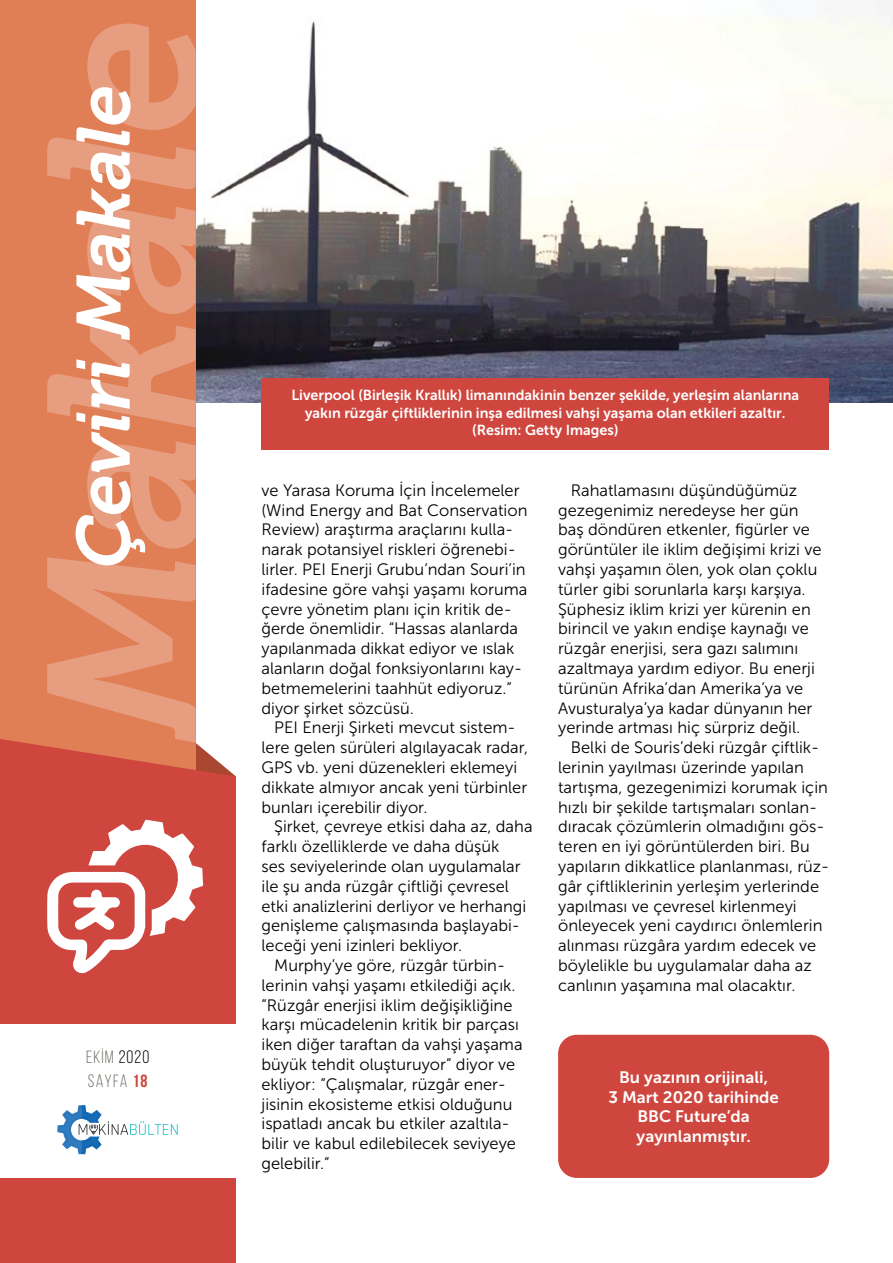
<style>
.page{position:relative;width:893px;height:1263px;background:#fff}
.page>*{position:absolute;margin:0;border:0;box-sizing:border-box;transform-origin:0 0}
.t1{font:italic 75px "Museo 700";color:#fff}
.t2{font:17.7px/24px "Bebas Neue";letter-spacing:.06em;color:#73776c}
.t3{font:16.5px/19.8px "Museo Sans 300";color:#000}
.t4{font:16.5px/19.8px "Museo Sans 700";color:#fff;text-align:center}
.t5{font:14.55px/17.4px "Museo Sans 700";color:#fff;text-align:center}
.s1{font-size:18px;color:#000}
.s2{font-size:18px}
.s3{font-weight:700;color:#cf463e}
</style>
<div class="page">
<img style="left:196px;top:0;width:697px;height:402px">
<div style="left:0;top:0;width:196px;height:1263px;background:#e07e55"></div>
<div style="left:0;top:739px;width:236px;height:524px;background:#cf463e"></div>
<div style="left:0;top:1024px;width:236px;height:154px;background:#fff"></div>
<svg style="left:57px;top:1105px;width:121px;height:49px"></svg>
<svg style="left:47px;top:24px;width:149px;height:718px"></svg>
<svg style="left:47px;top:742px;width:189px;height:232px;background:#d96f67"></svg>
<div style="left:558px;top:1035px;width:271px;height:143px;background:#cf463e;border-radius:19px"></div>
<div style="left:261px;top:378px;width:568px;height:72px;background:#cf463e"></div>
<h1 class="t1" style="left:62px;top:568px;width:485px;rotate:-90deg">Çeviri Makale</h1>
<p class="t2" style="left:86px;top:1045px;width:65px">EKİM <span class="s1">2020<br></span><span class="s2">SA</span>YFA <span class="s3">18</span></p>
<p class="t5" style="left:292px;top:387px;width:509px">Liverpool (Birleşik Krallık) limanındakinin benzer şekilde, yerleşim alanlarına yakın rüzgâr çiftliklerinin inşa edilmesi vahşi yaşama olan etkileri azaltır. (Resim: Getty Images)</p>
<p class="t3" style="left:261px;top:480px;width:267px">ve Yarasa Koruma İçin İncelemeler (Wind Energy and Bat Conservation Review) araştırma araçlarını kulla&shy;narak potansiyel riskleri öğrenebi&shy;lirler. PEI Enerji Grubu’ndan Souri’in ifadesine göre vahşi yaşamı koruma çevre yönetim planı için kritik de&shy;ğerde önemlidir. “Hassas alanlarda yapılanmada dikkat ediyor ve ıslak alanların doğal fonksiyonlarını kay&shy;betmemelerini taahhüt ediyoruz.” diyor şirket sözcüsü.</p>
<p class="t3" style="left:261px;top:718px;width:268px;text-indent:13px">PEI Enerji Şirketi mevcut sistem&shy;lere gelen sürüleri algılayacak radar, GPS vb. yeni düzenekleri eklemeyi dikkate almıyor ancak yeni türbinler bunları içerebilir diyor.</p>
<p class="t3" style="left:274px;top:817px;width:260px">Şirket, çevreye etkisi daha az, daha</p>
<p class="t3" style="left:261px;top:837px;width:239px">farklı özelliklerde ve daha düşük</p>
<p class="t3" style="left:261px;top:856px;width:261px">ses seviyelerinde olan uygulamalar</p>
<p class="t3" style="left:261px;top:876px;width:249px">ile şu anda rüzgâr çiftliği çevresel</p>
<p class="t3" style="left:261px;top:896px;width:266px">etki analizlerini derliyor ve herhangi</p>
<p class="t3" style="left:261px;top:916px;width:260px">genişleme çalışmasında başlayabi-</p>
<p class="t3" style="left:261px;top:936px;width:202px">leceği yeni izinleri bekliyor.</p>
<p class="t3" style="left:274px;top:955px;width:232px">Murphy’ye göre, rüzgâr türbin-</p>
<p class="t3" style="left:261px;top:975px;width:255px">lerinin vahşi yaşamı etkilediği açık.</p>
<p class="t3" style="left:261px;top:995px;width:252px">”Rüzgâr enerjisi iklim değişikliğine</p>
<p class="t3" style="left:261px;top:1015px;width:259px">karşı mücadelenin kritik bir parçası</p>
<p class="t3" style="left:261px;top:1035px;width:263px">iken diğer taraftan da vahşi yaşama</p>
<p class="t3" style="left:261px;top:1054px;width:255px">büyük tehdit oluşturuyor” diyor ve</p>
<p class="t3" style="left:261px;top:1074px;width:246px">ekliyor: ”Çalışmalar, rüzgâr ener-</p>
<p class="t3" style="left:261px;top:1094px;width:252px">jisinin ekosisteme etkisi olduğunu</p>
<p class="t3" style="left:261px;top:1114px;width:250px">ispatladı ancak bu etkiler azaltıla-</p>
<p class="t3" style="left:261px;top:1134px;width:256px">bilir ve kabul edilebilecek seviyeye</p>
<p class="t3" style="left:261px;top:1153px;width:70px">gelebilir.”</p>
<p class="t3" style="left:558px;top:480px;width:265px;text-indent:13px">Rahatlamasını düşündüğümüz gezegenimiz neredeyse her gün baş döndüren etkenler, figürler ve görüntüler ile iklim değişimi krizi ve vahşi yaşamın ölen, yok olan çoklu türler gibi sorunlarla karşı karşıya.<br>Şüphesiz iklim krizi yer kürenin en birincil ve yakın endişe kaynağı ve rüzgâr enerjisi, sera gazı salımını azaltmaya yardım ediyor. Bu enerji türünün Afrika’dan Amerika’ya ve Avusturalya’ya kadar dünyanın her yerinde artması hiç sürpriz değil.</p>
<p class="t3" style="left:558px;top:738px;width:273px;text-indent:13px">Belki de Souris’deki rüzgâr çiftlik&shy;lerinin yayılması üzerinde yapılan tartışma, gezegenimizi korumak için hızlı bir şekilde tartışmaları sonlan&shy;dıracak çözümlerin olmadığını gös&shy;teren en iyi görüntülerden biri. Bu yapıların dikkatlice planlanması, rüz&shy;gâr çiftliklerinin yerleşim yerlerinde yapılması ve çevresel kirlenmeyi önleyecek yeni caydırıcı önlemlerin alınması rüzgâra yardım edecek ve böylelikle bu uygulamalar daha az canlının yaşamına mal olacaktır.</p>
<p class="t4" style="left:608px;top:1067px;width:172px">Bu yazının orijinali,<br>3 Mart 2020 tarihinde<br>BBC Future’da yayınlanmıştır.</p>
</div>
